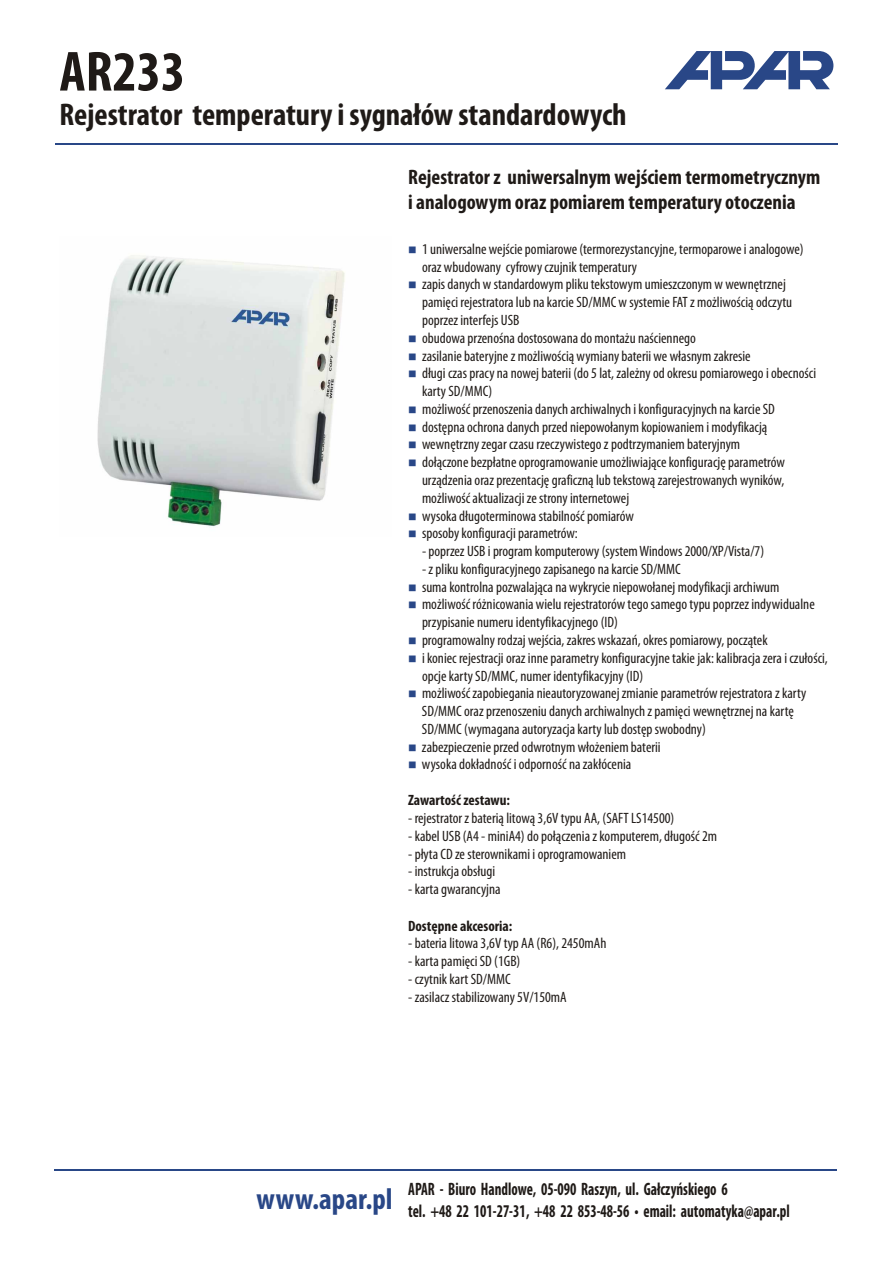
<style>
.page{position:relative;width:893px;height:1263px;background:#fff}
.page>*{position:absolute;margin:0;border:0;box-sizing:border-box;transform-origin:0 0}
.t1{font:700 condensed 57px "Myriad Pro";color:#1f1a17}
.t2{font:700 condensed 31.5px "Myriad Pro";color:#1f1a17}
.t3{font:700 condensed 30px "Myriad Pro";color:#294787}
.t4{font:700 condensed 21px/25.3px "Myriad Pro";color:#1f1a17}
.t5{font:700 condensed 18px "Myriad Pro";color:#1f1a17;scale:.82 1}
.t6{font:condensed 15px/17.7px "Myriad Pro";color:#1f1a17}
.t7{font:700 condensed 15px "Myriad Pro";color:#1f1a17}
.t8{font:11.55px/17.7px "Wingdings";color:#294787;text-align:justify}
</style>
<div class="page">
<svg style="left:665px;top:51px;width:168px;height:38px"></svg>
<hr style="left:55px;top:144px;width:783px;height:1px;background:#294787">
<hr style="left:54px;top:1169px;width:782px;height:2px;background:#294787">
<img style="left:97px;top:255px;width:248px;height:272px">
<h1 class="t1" style="left:60px;top:48px;width:127px">AR233</h1>
<h2 class="t2" style="left:60px;top:102px;width:569px">Rejestrator temperatury i sygnałów standardowych</h2>
<h3 class="t4" style="left:408px;top:166px;width:414px">Rejestrator z uniwersalnym wejściem termometrycznym i analogowym oraz pomiarem temperatury otoczenia</h3>
<p class="t6" style="left:422px;top:241px;width:396px">1 uniwersalne wejście pomiarowe (termorezystancyjne, termoparowe i analogowe) oraz wbudowany cyfrowy czujnik temperatury<br>zapis danych w standardowym pliku tekstowym umieszczonym w wewnętrznej pamięci rejestratora lub na karcie SD/MMC w systemie FAT z możliwością odczytu poprzez interfejs USB<br>obudowa przenośna dostosowana do montażu naściennego<br>zasilanie bateryjne z możliwością wymiany baterii we własnym zakresie<br>długi czas pracy na nowej baterii (do 5 lat, zależny od okresu pomiarowego i obecności karty SD/MMC)<br>możliwość przenoszenia danych archiwalnych i konfiguracyjnych na karcie SD dostępna ochrona danych przed niepowołanym kopiowaniem i modyfikacją wewnętrzny zegar czasu rzeczywistego z podtrzymaniem bateryjnym<br>dołączone bezpłatne oprogramowanie umożliwiające konfigurację parametrów urządzenia oraz prezentację graficzną lub tekstową zarejestrowanych wyników, możliwość aktualizacji ze strony internetowej<br>wysoka długoterminowa stabilność pomiarów<br>sposoby konfiguracji parametrów:</p>
<p class="t6" style="left:422px;top:543px;width:344px">- poprzez USB i program komputerowy (system Windows 2000/XP/Vista/7)</p>
<p class="t6" style="left:422px;top:561px;width:407px">- z pliku konfiguracyjnego zapisanego na karcie SD/MMC<br>suma kontrolna pozwalająca na wykrycie niepowołanej modyfikacji archiwum możliwość różnicowania wielu rejestratorów tego samego typu poprzez indywidualne przypisanie numeru identyfikacyjnego (ID)<br>programowalny rodzaj wejścia, zakres wskazań, okres pomiarowy, początek<br>i koniec rejestracji oraz inne parametry konfiguracyjne takie jak: kalibracja zera i czułości, opcje karty SD/MMC, numer identyfikacyjny (ID)<br>możliwość zapobiegania nieautoryzowanej zmianie parametrów rejestratora z karty SD/MMC oraz przenoszeniu danych archiwalnych z pamięci wewnętrznej na kartę SD/MMC (wymagana autoryzacja karty lub dostęp swobodny)<br>zabezpieczenie przed odwrotnym włożeniem baterii<br>wysoka dokładność i odporność na zakłócenia</p>
<p class="t7" style="left:408px;top:794px;width:103px">Zawartość zestawu:</p>
<p class="t6" style="left:408px;top:810px;width:268px">- rejestrator z baterią litową 3,6V typu AA, (SAFT LS14500)</p>
<p class="t6" style="left:408px;top:828px;width:311px">- kabel USB (A4 - miniA4) do połączenia z komputerem, długość 2m</p>
<p class="t6" style="left:408px;top:846px;width:219px">- płyta CD ze sterownikami i oprogramowaniem</p>
<p class="t6" style="left:408px;top:864px;width:89px">- instrukcja obsługi</p>
<p class="t6" style="left:408px;top:882px;width:94px">- karta gwarancyjna</p>
<p class="t7" style="left:408px;top:919px;width:106px">Dostępne akcesoria:</p>
<p class="t6" style="left:408px;top:936px;width:200px">- bateria litowa 3,6V typ AA (R6), 2450mAh</p>
<p class="t6" style="left:408px;top:953px;width:114px">- karta pamięci SD (1GB)</p>
<p class="t6" style="left:408px;top:971px;width:104px">- czytnik kart SD/MMC</p>
<p class="t6" style="left:408px;top:989px;width:160px">- zasilacz stabilizowany 5V/150mA</p>
<p class="t8" style="left:408px;top:242px;width:53px">■</p>
<p class="t8" style="left:408px;top:277px;width:53px">■</p>
<p class="t8" style="left:408px;top:331px;width:53px">■ ■ ■</p>
<p class="t8" style="left:408px;top:402px;width:53px">■ ■ ■ ■</p>
<p class="t8" style="left:408px;top:686px;width:53px">■</p>
<h3 class="t3" style="left:256px;top:1186px;width:138px">www.apar.pl</h3>
<p class="t5" style="left:408px;top:1181px;width:391px">APAR - Biuro Handlowe, 05-090 Raszyn, ul. Gałczyńskiego 6</p>
<p class="t5" style="left:408px;top:1203px;width:467px">tel. +48 22 101-27-31, +48 22 853-48-56 • email: automatyka@apar.pl</p>
</div>
